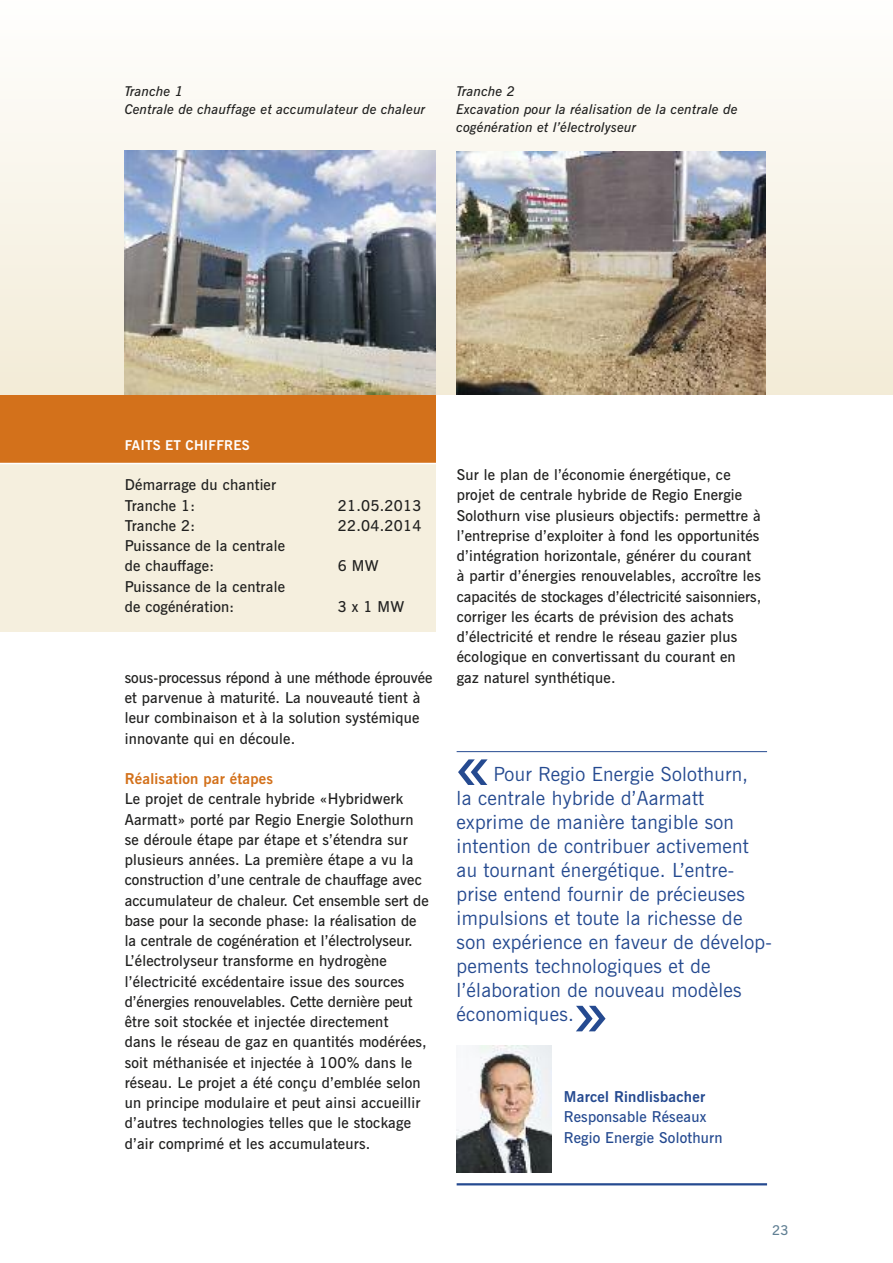
<style>
.page{position:relative;width:893px;height:1263px;background:#fff}
.page>*{position:absolute;margin:0;border:0;box-sizing:border-box;transform-origin:0 0}
.t1{font:82.5px "News Gothic BT";color:#254a90}
.t2{font:19.5px/24px "News Gothic BT";letter-spacing:.015em;color:#254a90}
.t3{font:600 15px/20.2px "News Gothic BT";letter-spacing:.015em;color:#212120}
.t4{font:600 15px/20.2px "News Gothic BT";letter-spacing:.015em;color:#254a90}
.t5{font:700 15px "News Gothic BT";letter-spacing:.015em;color:#d3711b}
.t6{font:700 15px "News Gothic BT";letter-spacing:.015em;color:#254a90}
.t7{font:italic 600 13.5px/18px "News Gothic BT";letter-spacing:.015em;color:#212120}
.t8{font:700 13.5px "News Gothic BT";letter-spacing:.015em;color:#fff}
.t9{font:600 13.5px "News Gothic BT";color:#618094}
</style>
<div class="page">
<div style="left:0;top:463px;width:435px;height:169px;background:#f5efde"></div>
<hr style="left:457px;top:751px;width:310px;height:1px;background:#254a90">
<hr style="left:457px;top:1183px;width:310px;height:2px;background:#254a90">
<img style="left:457px;top:1045px;width:95px;height:127px">
<div style="left:0;top:394px;width:435px;height:69px;background:#d3711b"></div>
<div style="left:0;top:0;width:893px;height:394px;background:linear-gradient(to bottom,#fefefe,#f1ead5)"></div>
<img style="left:125px;top:151px;width:310px;height:243px">
<img style="left:457px;top:151px;width:308px;height:243px">
<hr style="left:0;top:463px;width:437px;height:1px;background:#fff">
<p class="t7" style="left:125px;top:83px;width:302px">Tranche 1<br>Centrale de chauffage et accumulateur de chaleur</p>
<p class="t7" style="left:457px;top:83px;width:283px">Tranche 2<br>Excavation pour la réalisation de la centrale de cogénération et l’électrolyseur</p>
<p class="t8" style="left:125px;top:440px;width:126px">FAITS ET CHIFFRES</p>
<p class="t3" style="left:125px;top:476px;width:153px">Démarrage du chantier<br>Tranche 1:</p>
<p class="t3" style="left:338px;top:496px;width:85px">21.05.2013</p>
<p class="t3" style="left:125px;top:517px;width:72px">Tranche 2:</p>
<p class="t3" style="left:338px;top:517px;width:85px">22.04.2014</p>
<p class="t3" style="left:125px;top:537px;width:162px">Puissance de la centrale de chauffage:</p>
<p class="t3" style="left:338px;top:557px;width:42px">6 MW</p>
<p class="t3" style="left:125px;top:577px;width:162px">Puissance de la centrale de cogénération:</p>
<p class="t3" style="left:338px;top:598px;width:68px">3x1MW</p>
<p class="t3" style="left:125px;top:669px;width:309px">sous-processus répond à une méthode éprouvée et parvenue à maturité. La nouveauté tient à leur combinaison et à la solution systémique innovante qui en découle.</p>
<p class="t5" style="left:125px;top:773px;width:150px">Réalisation par étapes</p>
<p class="t3" style="left:125px;top:790px;width:305px">Le projet de centrale hybride «Hybridwerk Aarmatt» porté par Regio Energie Solothurn se déroule étape par étape et s’étendra sur plusieurs années. La première étape a vu la construction d’une centrale de chauffage avec accumulateur de chaleur. Cet ensemble sert de base pour la seconde phase: la réalisation de la centrale de cogénération et l’électrolyseur.<br>L’électrolyseur transforme en hydrogène l’électricité excédentaire issue des sources d’énergies renouvelables. Cette dernière peut être soit stockée et injectée directement<br>dans le réseau de gaz en quantités modérées, soit méthanisée et injectée à 100% dans le réseau. Le projet a été conçu d’emblée selon un principe modulaire et peut ainsi accueillir d’autres technologies telles que le stockage d’air comprimé et les accumulateurs.</p>
<p class="t3" style="left:457px;top:466px;width:306px">Sur le plan de l’économie énergétique, ce projet de centrale hybride de Regio Energie Solothurn vise plusieurs objectifs: permettre à l’entreprise d’exploiter à fond les opportunités d’intégration horizontale, générer du courant à partir d’énergies renouvelables, accroître les capacités de stockages d’électricité saisonniers, corriger les écarts de prévision des achats d’électricité et rendre le réseau gazier plus écologique en convertissant du courant en gaz naturel synthétique.</p>
<h1 class="t1" style="left:453px;top:734px;width:43px">«</h1>
<p class="t2" style="left:457px;top:764px;width:317px;text-indent:37px">Pour Regio Energie Solothurn,<br>la centrale hybride d’Aarmatt exprime de manière tangible son intention de contribuer activement au tournant énergétique. L’entre&shy;prise entend fournir de précieuses impulsions et toute la richesse de son expérience en faveur de dévelop&shy;pements technologiques et de l’élaboration de nouveau modèles économiques.</p>
<h1 class="t1" style="left:569px;top:980px;width:43px">»</h1>
<p class="t6" style="left:564px;top:1091px;width:143px">Marcel Rindlisbacher</p>
<p class="t4" style="left:564px;top:1108px;width:160px">Responsable Réseaux<br>Regio Energie Solothurn</p>
<p class="t9" style="left:772px;top:1225px;width:18px">23</p>
</div>
